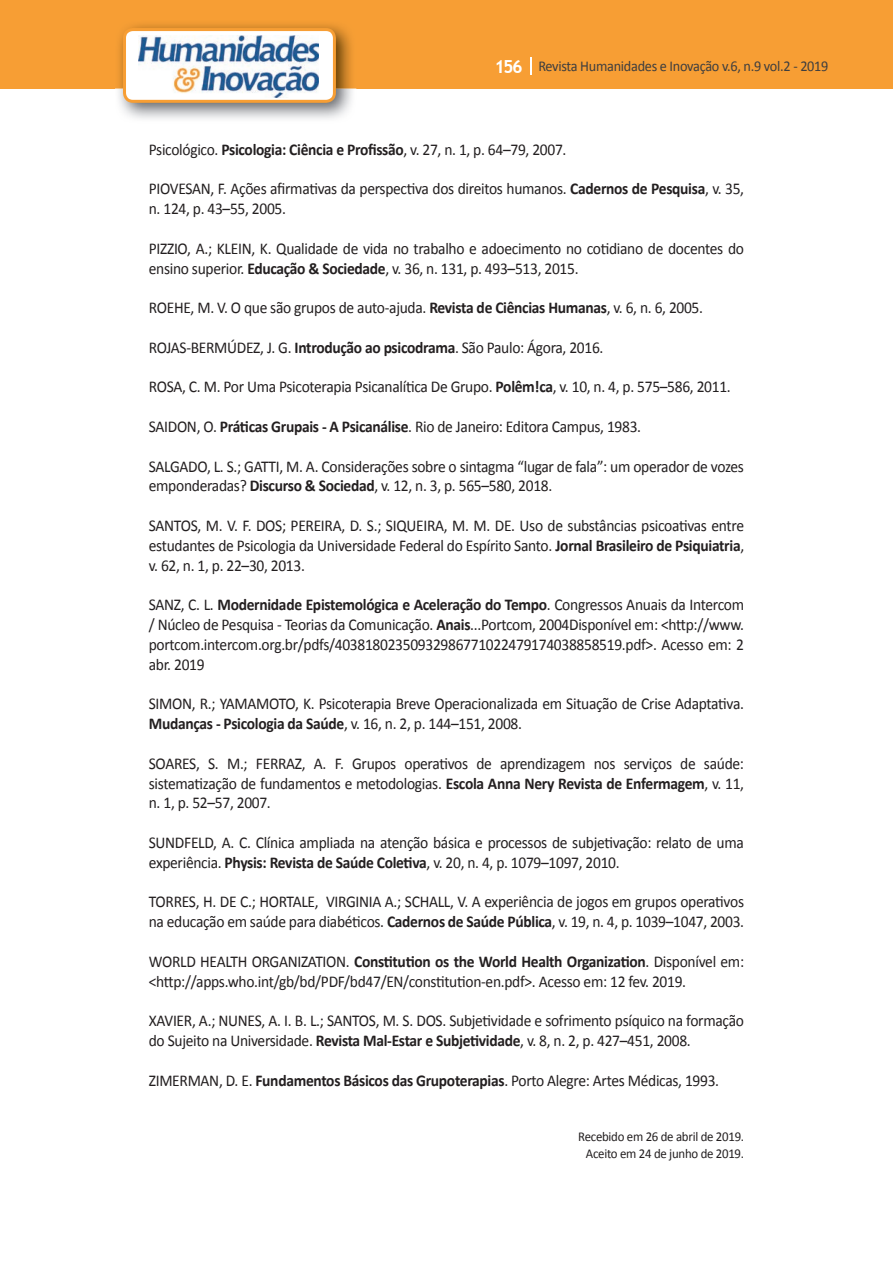
<style>
.page{position:relative;width:893px;height:1263px;background:#fff}
.page>*{position:absolute;margin:0;border:0;box-sizing:border-box;transform-origin:0 0}
.t1{font:16.5px/19.8px "Calibri";letter-spacing:-.02em;color:#231f20;scale:.94 1}
.t2{font:15px "Calibri";letter-spacing:-.02em;color:#3e3e3f;scale:.95 1}
.t3{font:13.5px/16.2px "Calibri";letter-spacing:-.02em;color:#231f20;text-align:center;scale:.95 1}
.s1{font-family:"Trebuchet MS";font-weight:700;font-size:18px;color:#fff}
.s2{font-weight:700}
</style>
<div class="page">
<div style="left:0;top:0;width:893px;height:88px;background:#f79e34"></div>
<svg style="left:530px;top:57px;width:2px;height:18px"></svg>
<img style="left:115px;top:24px;width:241px;height:95px">
<svg style="left:123px;top:28px;width:213px;height:75px"></svg>
<p class="t2" style="left:495px;top:57px;width:353px"><span class="s1">156</span> Revista Humanidades e Inovação v.6, n.9 vol.2 - 2019</p>
<p class="t1" style="left:149px;top:139px;width:446px">Psicológico. <span class="s2">Psicologia: Ciência e Profissão</span>, v. 27, n. 1, p. 64–79, 2007.</p>
<p class="t1" style="left:149px;top:179px;width:635px">PIOVESAN, F. Ações afirmativas da perspectiva dos direitos humanos. <span class="s2">Cadernos de Pesquisa</span>, v. 35, n. 124, p. 43–55, 2005.</p>
<p class="t1" style="left:149px;top:238px;width:635px">PIZZIO, A.; KLEIN, K. Qualidade de vida no trabalho e adoecimento no cotidiano de docentes do ensino superior. <span class="s2">Educação &amp; Sociedade</span>, v. 36, n. 131, p. 493–513, 2015.</p>
<p class="t1" style="left:149px;top:298px;width:591px">ROEHE, M. V. O que são grupos de auto-ajuda. <span class="s2">Revista de Ciências Humanas</span>, v. 6, n. 6, 2005.</p>
<p class="t1" style="left:149px;top:337px;width:485px">ROJAS-BERMÚDEZ, J. G. <span class="s2">Introdução ao psicodrama</span>. São Paulo: Ágora, 2016.</p>
<p class="t1" style="left:149px;top:377px;width:621px">ROSA, C. M. Por Uma Psicoterapia Psicanalítica De Grupo. <span class="s2">Polêm!ca</span>, v. 10, n. 4, p. 575–586, 2011.</p>
<p class="t1" style="left:149px;top:417px;width:525px">SAIDON, O. <span class="s2">Práticas Grupais - A Psicanálise</span>. Rio de Janeiro: Editora Campus, 1983.</p>
<p class="t1" style="left:149px;top:456px;width:635px">SALGADO, L. S.; GATTI, M. A. Considerações sobre o sintagma “lugar de fala”: um operador de vozes emponderadas? <span class="s2">Discurso &amp; Sociedad</span>, v. 12, n. 3, p. 565–580, 2018.</p>
<p class="t1" style="left:149px;top:516px;width:635px;text-align:justify">SANTOS, M. V. F. DOS; PEREIRA, D. S.; SIQUEIRA, M. M. DE. Uso de substâncias psicoativas entre estudantes de Psicologia da Universidade Federal do Espírito Santo. <span class="s2">Jornal Brasileiro de Psiquiatria</span>, v. 62, n. 1, p. 22–30, 2013.</p>
<p class="t1" style="left:149px;top:595px;width:635px;text-align:justify">SANZ, C. L. <span class="s2">Modernidade Epistemológica e Aceleração do Tempo</span>. Congressos Anuais da Intercom / Núcleo de Pesquisa - Teorias da Comunicação. <span class="s2">Anais</span>...Portcom, 2004Disponível em: &lt;http://www. portcom.intercom.org.br/pdfs/40381802350932986771022479174038858519.pdf&gt;. Acesso em: 2 abr. 2019</p>
<p class="t1" style="left:149px;top:694px;width:635px">SIMON, R.; YAMAMOTO, K. Psicoterapia Breve Operacionalizada em Situação de Crise Adaptativa.<br><span class="s2">Mudanças - Psicologia da Saúde</span>, v. 16, n. 2, p. 144–151, 2008.</p>
<p class="t1" style="left:149px;top:753px;width:635px;text-align:justify">SOARES, S. M.; FERRAZ, A. F. Grupos operativos de aprendizagem nos serviços de saúde: sistematização de fundamentos e metodologias. <span class="s2">Escola Anna Nery Revista de Enfermagem</span>, v. 11, n. 1, p. 52–57, 2007.</p>
<p class="t1" style="left:149px;top:832px;width:635px">SUNDFELD, A. C. Clínica ampliada na atenção básica e processos de subjetivação: relato de uma experiência. <span class="s2">Physis: Revista de Saúde Coletiva</span>, v. 20, n. 4, p. 1079–1097, 2010.</p>
<p class="t1" style="left:149px;top:892px;width:635px">TORRES, H. DE C.; HORTALE, VIRGINIA A.; SCHALL, V. A experiência de jogos em grupos operativos na educação em saúde para diabéticos. <span class="s2">Cadernos de Saúde Pública</span>, v. 19, n. 4, p. 1039–1047, 2003.</p>
<p class="t1" style="left:149px;top:951px;width:635px">WORLD HEALTH ORGANIZATION. <span class="s2">Constitution os the World Health Organization</span>. Disponível em: &lt;http://apps.who.int/gb/bd/PDF/bd47/EN/constitution-en.pdf&gt;. Acesso em: 12 fev. 2019.</p>
<p class="t1" style="left:149px;top:1011px;width:635px">XAVIER, A.; NUNES, A. I. B. L.; SANTOS, M. S. DOS. Subjetividade e sofrimento psíquico na formação do Sujeito na Universidade. <span class="s2">Revista Mal-Estar e Subjetividade</span>, v. 8, n. 2, p. 427–451, 2008.</p>
<p class="t1" style="left:149px;top:1070px;width:608px">ZIMERMAN, D. E. <span class="s2">Fundamentos Básicos das Grupoterapias</span>. Porto Alegre: Artes Médicas, 1993.</p>
<p class="t3" style="left:578px;top:1129px;width:176px">Recebido em 26 de abril de 2019.<br>Aceito em 24 de junho de 2019.</p>
</div>
